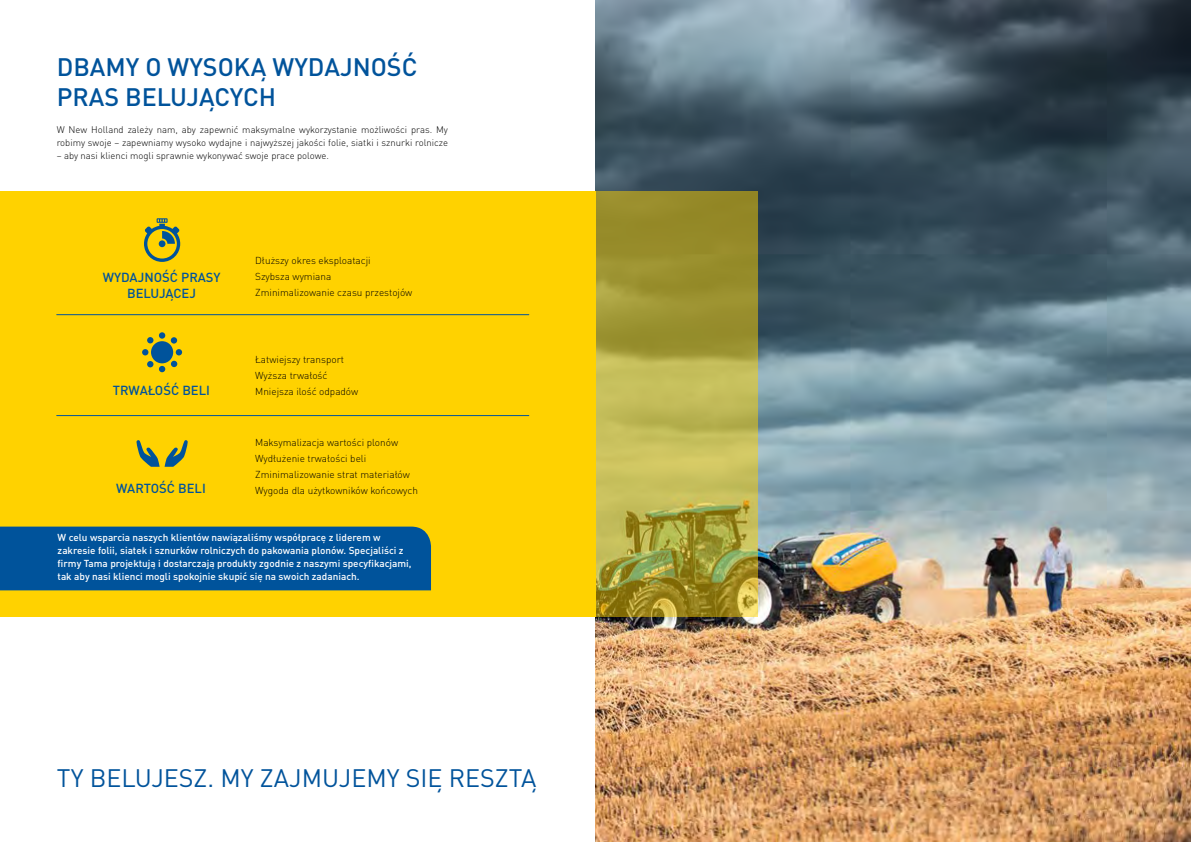
<style>
.page{position:relative;width:1191px;height:842px;background:#fff}
.page>*{position:absolute;margin:0;border:0;box-sizing:border-box;transform-origin:0 0}
.t1{font:500 25px/30px "DIN Pro";color:#00539b}
.t2{font:25px "DIN Pro";color:#00539b}
.t3{font:500 13px/16px "DIN Pro";color:#00539b;text-align:center}
.t4{font:500 10px/13px "DIN Pro";color:#fff}
.t5{font:300 10px/16px "DIN Pro";color:#000}
.t6{font:300 9.5px/13px "DIN Pro";color:#000}
</style>
<div class="page">
<img style="left:595px;top:0;width:596px;height:842px">
<div style="left:0;top:191px;width:595px;height:426px;background:#ffd200"></div>
<svg style="left:595px;top:191px;width:163px;height:426px"></svg>
<div style="left:0;top:527px;width:431px;height:63px;background:#00539b"></div>
<svg style="left:144px;top:218px;width:36px;height:44px"></svg>
<hr style="left:57px;top:314px;width:472px;height:1px;background:#00539b">
<hr style="left:57px;top:415px;width:472px;height:1px;background:#00539b">
<svg style="left:136px;top:440px;width:52px;height:27px"></svg>
<div style="left:151px;top:341px;width:22px;height:22px;background:#00539b;border-radius:50%"></div>
<div style="left:159px;top:332px;width:6px;height:7px;background:#00539b;border-radius:50%"></div>
<svg style="left:159px;top:366px;width:6px;height:6px"></svg>
<svg style="left:176px;top:349px;width:6px;height:6px"></svg>
<svg style="left:142px;top:349px;width:6px;height:6px"></svg>
<svg style="left:147px;top:337px;width:6px;height:6px"></svg>
<svg style="left:171px;top:361px;width:6px;height:6px"></svg>
<div style="left:171px;top:337px;width:6px;height:7px;background:#00539b;border-radius:50%"></div>
<svg style="left:147px;top:361px;width:6px;height:6px"></svg>
<h1 class="t1" style="left:57px;top:49px;width:362px">DBAMY O WYSOKĄ WYDAJNOŚĆ<br>PRAS BELUJĄCYCH</h1>
<p class="t6" style="left:57px;top:123px;width:393px">W New Holland zależy nam, aby zapewnić maksymalne wykorzystanie możliwości pras. My robimy swoje – zapewniamy wysoko wydajne i najwyższej jakości folie, siatki i sznurki rolnicze</p>
<p class="t6" style="left:57px;top:149px;width:274px">– aby nasi klienci mogli sprawnie wykonywać swoje prace polowe.</p>
<h2 class="t3" style="left:103px;top:268px;width:119px">WYDAJNOŚĆ PRASY<br>BELUJĄCEJ</h2>
<h2 class="t3" style="left:113px;top:381px;width:99px">TRWAŁOŚĆ BELI</h2>
<h2 class="t3" style="left:116px;top:479px;width:91px">WARTOŚĆ BELI</h2>
<p class="t5" style="left:255px;top:252px;width:159px">Dłuższy okres eksploatacji<br>Szybsza wymiana<br>Zminimalizowanie czasu przestojów</p>
<p class="t5" style="left:255px;top:350px;width:105px">Łatwiejszy transport<br>Wyższa trwałość<br>Mniejsza ilość odpadów</p>
<p class="t5" style="left:255px;top:433px;width:164px">Maksymalizacja wartości plonów Wydłużenie trwałości beli Zminimalizowanie strat materiałów Wygoda dla użytkowników końcowych</p>
<p class="t4" style="left:58px;top:529px;width:355px">W celu wsparcia naszych klientów nawiązaliśmy współpracę z liderem w zakresie folii, siatek i sznurków rolniczych do pakowania plonów. Specjaliści z firmy Tama projektują i dostarczają produkty zgodnie z naszymi specyfikacjami, tak aby nasi klienci mogli spokojnie skupić się na swoich zadaniach.</p>
<h1 class="t2" style="left:57px;top:758px;width:481px">TY BELUJESZ. MY ZAJMUJEMY SIĘ RESZTĄ</h1>
</div>
